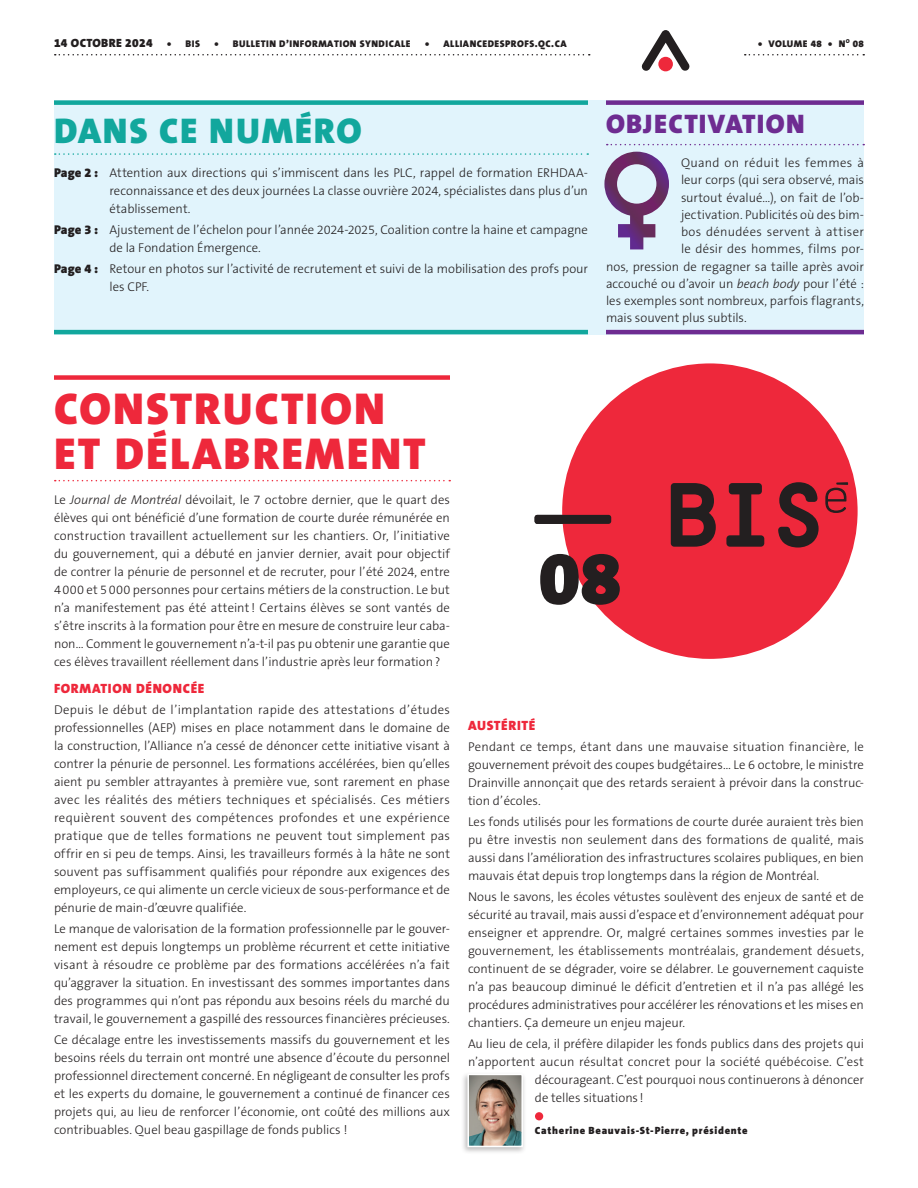
<style>
.page{position:relative;width:918px;height:1188px;background:#fff}
.page>*{position:absolute;margin:0;border:0;box-sizing:border-box;transform-origin:0 0}
.t1{font:900 75px "The Sans B9";color:#231f20}
.t2{font:900 45px/45px "The Sans B9";letter-spacing:.05em;color:#ee283b}
.t3{font:900 36px "The Sans B9";letter-spacing:.05em;color:#12a79d}
.t4{font:900 27px "The Sans B9";letter-spacing:.045em;color:#6e2c91}
.t5{font:900 13.5px "The Sans B9";letter-spacing:.05em;color:#ee283b}
.t6{font:300 12.75px/18px "The Sans B3";color:#231f20;text-align:justify}
.t7{font:300 12.75px "The Sans B3";letter-spacing:.025em;color:#231f20}
.t8{font:300 12.75px "The Sans B3";letter-spacing:.03em;color:#231f20}
.t9{font:900 10.5px "The Sans B9";letter-spacing:.065em;color:#231f20}
.t10{font:900 9.75px "The Sans B9";letter-spacing:.05em;color:#231f20}
.s1{font-size:12px}
.s2{font-family:"The Sans B9";font-weight:900}
.s3{font-style:italic}
</style>
<div class="page">
<div style="left:54px;top:100px;width:810px;height:235px;background:#e1f4fc"></div>
<svg style="left:562px;top:363px;width:296px;height:296px;fill:#ee283b"></svg>
<svg style="left:671px;top:483px;width:45px;height:64px;background:#5e2127"></svg>
<svg style="left:726px;top:483px;width:38px;height:64px;background:#84232c"></svg>
<svg style="left:778px;top:482px;width:41px;height:66px;background:#7c222b"></svg>
<div style="left:535px;top:515px;width:76px;height:9px;background:#231f20;border-radius:3px"></div>
<svg style="left:825px;top:482px;width:24px;height:32px"></svg>
<svg style="left:641px;top:30px;width:49px;height:41px"></svg>
<svg style="left:55px;top:54px;width:535px;height:2px"></svg>
<svg style="left:745px;top:54px;width:119px;height:2px"></svg>
<div style="left:54px;top:375px;width:396px;height:5px;background:#ee283b"></div>
<svg style="left:55px;top:480px;width:395px;height:1px"></svg>
<div style="left:535px;top:1112px;width:8px;height:8px;background:#ee283b;border-radius:50%"></div>
<hr style="left:54px;top:330px;width:534px;height:4px;background:#12a79d">
<hr style="left:606px;top:330px;width:258px;height:4px;background:#6e2c91">
<div style="left:606px;top:100px;width:258px;height:5px;background:#6e2c91"></div>
<svg style="left:607px;top:144px;width:257px;height:1px"></svg>
<div style="left:461px;top:1071px;width:65px;height:84px;background:#231f20;opacity:.3"></div>
<img style="left:470px;top:1077px;width:50px;height:67px">
<div style="left:467px;top:1074px;width:56px;height:73px;border:2px solid #fff"></div>
<div style="left:54px;top:100px;width:534px;height:5px;background:#12a79d"></div>
<svg style="left:55px;top:153px;width:533px;height:2px"></svg>
<svg style="left:604px;top:152px;width:65px;height:97px"></svg>
<p class="t10" style="left:54px;top:38px;width:514px"><span class="s1">14 OCTOBRE 2024</span> • BIS • BULLETIN D’INFORMATION SYNDICALE • ALLIANCEDESPROFS.QC.CA</p>
<p class="t10" style="left:758px;top:38px;width:107px">• VOLUME 48 • N<sup>O</sup> 08</p>
<h3 class="t3" style="left:54px;top:111px;width:309px">DANS CE NUMÉRO</h3>
<p class="t6" style="left:110px;top:165px;width:480px;text-indent:-56px"><span class="s2">Page 2 :</span> Attention aux directions qui s’immiscent dans les PLC, rappel de formation ERHDAA&shy;reconnaissance et des deux journées La classe ouvrière 2024, spécialistes dans plus d’un établissement.</p>
<p class="t6" style="left:110px;top:222px;width:480px;text-indent:-56px"><span class="s2">Page 3 :</span> Ajustement de l’échelon pour l’année 2024-2025, Coalition contre la haine et campagne de la Fondation Émergence.</p>
<p class="t6" style="left:110px;top:261px;width:480px;text-indent:-56px"><span class="s2">Page 4 :</span> Retour en photos sur l’activité de recrutement et suivi de la mobilisation des profs pour les CPF.</p>
<h3 class="t4" style="left:606px;top:110px;width:200px">OBJECTIVATION</h3>
<p class="t8" style="left:681px;top:156px;width:184px">Quand on réduit les femmes à</p>
<p class="t6" style="left:681px;top:172px;width:184px">leur corps (qui sera observé, mais</p>
<p class="t6" style="left:681px;top:189px;width:184px">surtout évalué…), on fait de l’ob-</p>
<p class="t6" style="left:681px;top:206px;width:184px">jectivation. Publicités où des bim-</p>
<p class="t7" style="left:681px;top:225px;width:184px">bos dénudées servent à attiser</p>
<p class="t6" style="left:681px;top:241px;width:184px">le désir des hommes, films por-</p>
<p class="t6" style="left:606px;top:258px;width:259px">nos, pression de regagner sa taille après avoir</p>
<p class="t6" style="left:606px;top:275px;width:260px">accouché ou d’avoir un <span class="s3">beach body</span> pour l’été :</p>
<p class="t6" style="left:606px;top:292px;width:260px">les exemples sont nombreux, parfois flagrants,</p>
<p class="t6" style="left:606px;top:310px;width:142px">mais souvent plus subtils.</p>
<h2 class="t2" style="left:54px;top:388px;width:373px">CONSTRUCTION<br>ET DÉLABREMENT</h2>
<p class="t6" style="left:54px;top:491px;width:398px">Le <span class="s3">Journal de Montréal</span> dévoilait, le 7 octobre dernier, que le quart des élèves qui ont bénéficié d’une formation de courte durée rémunérée en construction travaillent actuellement sur les chantiers. Or, l’initiative du gouvernement, qui a débuté en janvier dernier, avait pour objectif de contrer la pénurie de personnel et de recruter, pour l’été 2024, entre 4000 et 5000 personnes pour certains métiers de la construction. Le but n’a manifestement pas été atteint! Certains élèves se sont vantés de s’être inscrits à la formation pour être en mesure de construire leur caba&shy;non… Comment le gouvernement n’a-t-il pas pu obtenir une garantie que ces élèves travaillent réellement dans l’industrie après leur formation?</p>
<p class="t5" style="left:54px;top:681px;width:152px">FORMATION DÉNONCÉE</p>
<p class="t6" style="left:54px;top:701px;width:398px">Depuis le début de l’implantation rapide des attestations d’études professionnelles (AEP) mises en place notamment dans le domaine de la construction, l’Alliance n’a cessé de dénoncer cette initiative visant à contrer la pénurie de personnel. Les formations accélérées, bien qu’elles aient pu sembler attrayantes à première vue, sont rarement en phase avec les réalités des métiers techniques et spécialisés. Ces métiers requièrent souvent des compétences profondes et une expérience pratique que de telles formations ne peuvent tout simplement pas offrir en si peu de temps. Ainsi, les travailleurs formés à la hâte ne sont souvent pas suffisamment qualifiés pour répondre aux exigences des employeurs, ce qui alimente un cercle vicieux de sous-performance et de pénurie de main-d’œuvre qualifiée.</p>
<p class="t6" style="left:54px;top:920px;width:398px">Le manque de valorisation de la formation professionnelle par le gouver&shy;nement est depuis longtemps un problème récurrent et cette initiative visant à résoudre ce problème par des formations accélérées n’a fait qu’aggraver la situation. En investissant des sommes importantes dans des programmes qui n’ont pas répondu aux besoins réels du marché du travail, le gouvernement a gaspillé des ressources financières précieuses.</p>
<p class="t6" style="left:54px;top:1031px;width:398px">Ce décalage entre les investissements massifs du gouvernement et les besoins réels du terrain ont montré une absence d’écoute du personnel professionnel directement concerné. En négligeant de consulter les profs et les experts du domaine, le gouvernement a continué de financer ces projets qui, au lieu de renforcer l’économie, ont coûté des millions aux contribuables. Quel beau gaspillage de fonds publics !</p>
<h1 class="t1" style="left:539px;top:538px;width:84px">08</h1>
<p class="t5" style="left:468px;top:719px;width:69px">AUSTÉRITÉ</p>
<p class="t6" style="left:468px;top:739px;width:398px">Pendant ce temps, étant dans une mauvaise situation financière, le gouvernement prévoit des coupes budgétaires… Le 6 octobre, le ministre Drainville annonçait que des retards seraient à prévoir dans la construc&shy;tion d’écoles.</p>
<p class="t6" style="left:468px;top:814px;width:398px">Les fonds utilisés pour les formations de courte durée auraient très bien pu être investis non seulement dans des formations de qualité, mais aussi dans l’amélioration des infrastructures scolaires publiques, en bien mauvais état depuis trop longtemps dans la région de Montréal.</p>
<p class="t6" style="left:468px;top:889px;width:398px">Nous le savons, les écoles vétustes soulèvent des enjeux de santé et de sécurité au travail, mais aussi d’espace et d’environnement adéquat pour enseigner et apprendre. Or, malgré certaines sommes investies par le gouvernement, les établissements montréalais, grandement désuets, continuent de se dégrader, voire se délabrer. Le gouvernement caquiste n’a pas beaucoup diminué le déficit d’entretien et il n’a pas allégé les procédures administratives pour accélérer les rénovations et les mises en chantiers. Ça demeure un enjeu majeur.</p>
<p class="t6" style="left:468px;top:1036px;width:397px">Au lieu de cela, il préfère dilapider les fonds publics dans des projets qui</p>
<p class="t6" style="left:468px;top:1054px;width:398px">n’apportent aucun résultat concret pour la société québécoise. C’est</p>
<p class="t6" style="left:535px;top:1072px;width:331px">décourageant. C’est pourquoi nous continuerons à dénoncer</p>
<p class="t6" style="left:535px;top:1090px;width:110px">de telles situations !</p>
<p class="t9" style="left:535px;top:1125px;width:214px">Catherine Beauvais-St-Pierre, présidente</p>
</div>
